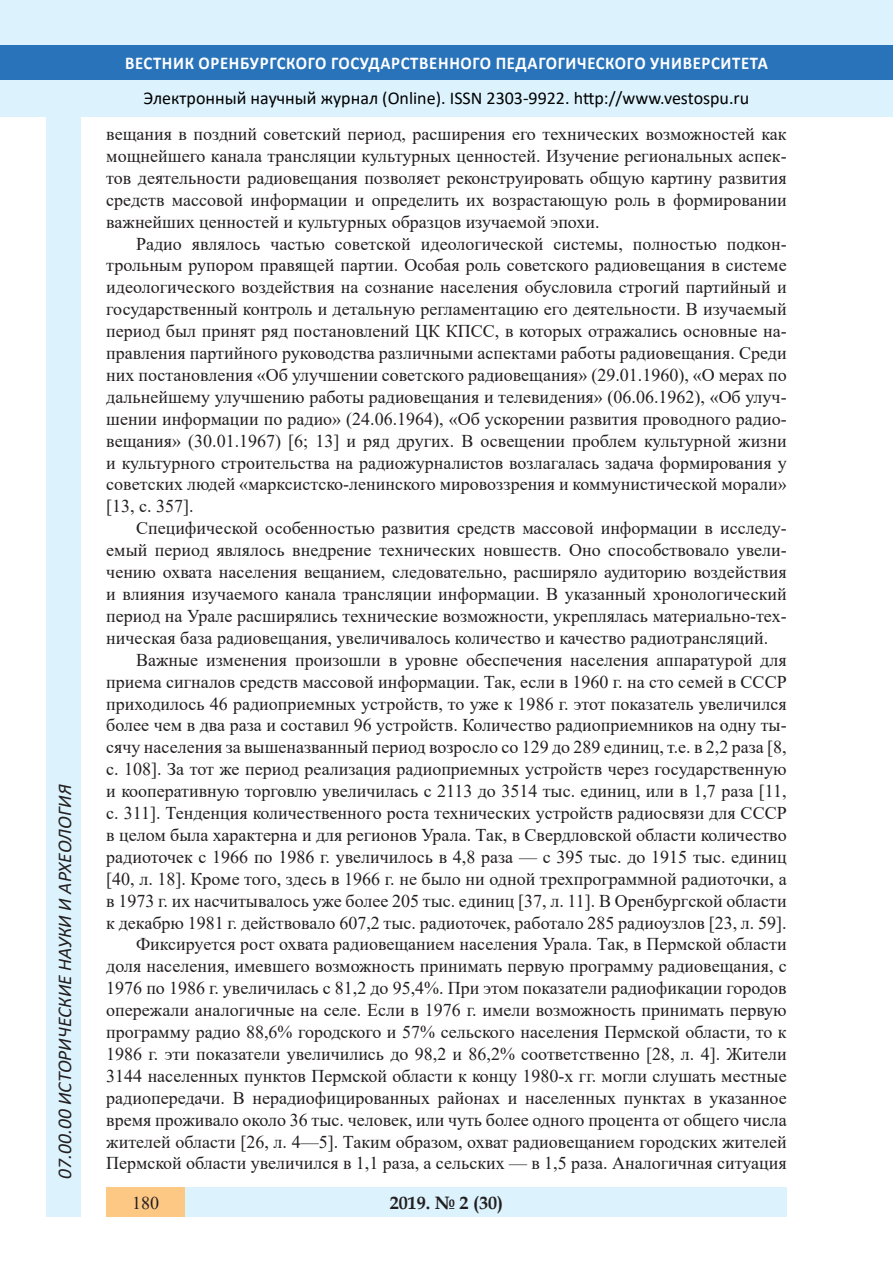
<style>
.page{position:relative;width:893px;height:1263px;background:#fff}
.page>*{position:absolute;margin:0;border:0;box-sizing:border-box;transform-origin:0 0}
.t1{font:italic 19.5px "Calibri";color:#231f20}
.Стиль2{font:18px/21.9px "Times New Roman";color:#231f20;text-align:justify}
.t2{font:18px "Calibri";color:#000}
.t3{font:700 18px "Calibri";letter-spacing:.04em;color:#fff;scale:.93 1}
.t4{font:700 18px "Book Antiqua";color:#231f20}
</style>
<div class="page">
<div style="left:0;top:0;width:893px;height:116px;background:#dcf2fc"></div>
<div style="left:0;top:45px;width:893px;height:34px;background:#2873ba"></div>
<div style="left:106px;top:1188px;width:681px;height:29px;background:#dcf2fc"></div>
<div style="left:106px;top:1188px;width:79px;height:29px;background:#fdc784"></div>
<div style="left:47px;top:116px;width:34px;height:1101px;background:#dcf2fc"></div>
<p class="t1" style="left:51px;top:1179px;width:395px;rotate:-90deg">07.00.00 ИСТОРИЧЕСКИЕ НАУКИ И АРХЕОЛОГИЯ</p>
<p class="t1" style="left:51px;top:1105px;width:206px;rotate:-90deg">БИОЛОГИЧЕСКИЕ НАУКИ</p>
<p class="t1" style="left:51px;top:1169px;width:11px;rotate:-90deg">3</p>
<p class="t3" style="left:125px;top:50px;width:693px">ВЕСТНИК ОРЕНБУРГСКОГО ГОСУДАРСТВЕННОГО ПЕДАГОГИЧЕСКОГО УНИВЕРСИТЕТА</p>
<p class="t2" style="left:144px;top:85px;width:607px">Электронный научный журнал (Online). ISSN 2303-9922. http://www.vestospu.ru</p>
<p class="t2" style="left:583px;top:85px;width:13px">t</p>
<p class="t2" style="left:583px;top:85px;width:13px">t</p>
<p class="Стиль2" style="left:106px;top:122px;width:682px">вещания в поздний советский период, расширения его технических возможностей как мощнейшего канала трансляции культурных ценностей. Изучение региональных аспек&shy;тов деятельности радиовещания позволяет реконструировать общую картину развития средств массовой информации и определить их возрастающую роль в формировании важнейших ценностей и культурных образцов изучаемой эпохи.</p>
<p class="Стиль2" style="left:106px;top:232px;width:682px;text-indent:30px">Радио являлось частью советской идеологической системы, полностью подкон&shy;трольным рупором правящей партии. Особая роль советского радиовещания в системе идеологического воздействия на сознание населения обусловила строгий партийный и государственный контроль и детальную регламентацию его деятельности. В изучаемый период был принят ряд постановлений ЦК КПСС, в которых отражались основные на&shy;правления партийного руководства различными аспектами работы радиовещания. Среди них постановления «Об улучшении советского радиовещания» (29.01.1960), «О мерах по дальнейшему улучшению работы радиовещания и телевидения» (06.06.1962), «Об улуч&shy;шении информации по радио» (24.06.1964), «Об ускорении развития проводного радио&shy;вещания» (30.01.1967) [6; 13] и ряд других. В освещении проблем культурной жизни и культурного строительства на радиожурналистов возлагалась задача формирования у советских людей «марксистско-ленинского мировоззрения и коммунистической морали» [13, с. 357].</p>
<p class="Стиль2" style="left:106px;top:517px;width:682px;text-indent:30px">Специфической особенностью развития средств массовой информации в исследу&shy;емый период являлось внедрение технических новшеств. Оно способствовало увели&shy;чению охвата населения вещанием, следовательно, расширяло аудиторию воздействия и влияния изучаемого канала трансляции информации. В указанный хронологический период на Урале расширялись технические возможности, укреплялась материально-тех&shy;ническая база радиовещания, увеличивалось количество и качество радиотрансляций.</p>
<p class="Стиль2" style="left:106px;top:648px;width:682px;text-indent:30px">Важные изменения произошли в уровне обеспечения населения аппаратурой для приема сигналов средств массовой информации. Так, если в 1960 г. на сто семей в СССР приходилось 46 радиоприемных устройств, то уже к 1986 г. этот показатель увеличился более чем в два раза и составил 96 устройств. Количество радиоприемников на одну ты&shy;сячу населения за вышеназванный период возросло со 129 до 289 единиц, т.е. в 2,2 раза [8, с. 108]. За тот же период реализация радиоприемных устройств через государственную и кооперативную торговлю увеличилась с 2113 до 3514 тыс. единиц, или в 1,7 раза [11, с. 311]. Тенденция количественного роста технических устройств радиосвязи для СССР в целом была характерна и для регионов Урала. Так, в Свердловской области количество радиоточек с 1966 по 1986 г. увеличилось в 4,8 раза — с 395 тыс. до 1915 тыс. единиц [40, л. 18]. Кроме того, здесь в 1966 г. не было ни одной трехпрограммной радиоточки, а в 1973 г. их насчитывалось уже более 205 тыс. единиц [37, л. 11]. В Оренбургской области к декабрю 1981 г. действовало 607,2 тыс. радиоточек, работало 285 радиоузлов [23, л. 59].</p>
<p class="Стиль2" style="left:106px;top:933px;width:682px;text-indent:30px">Фиксируется рост охвата радиовещанием населения Урала. Так, в Пермской области доля населения, имевшего возможность принимать первую программу радиовещания, с 1976 по 1986 г. увеличилась с 81,2 до 95,4%. При этом показатели радиофикации городов опережали аналогичные на селе. Если в 1976 г. имели возможность принимать первую программу радио 88,6% городского и 57% сельского населения Пермской области, то к 1986 г. эти показатели увеличились до 98,2 и 86,2% соответственно [28, л. 4]. Жители 3144 населенных пунктов Пермской области к концу 1980-х гг. могли слушать местные радиопередачи. В нерадиофицированных районах и населенных пунктах в указанное время проживало около 36 тыс. человек, или чуть более одного процента от общего числа жителей области [26, л. 4—5]. Таким образом, охват радиовещанием городских жителей Пермской области увеличился в 1,1 раза, а сельских — в 1,5 раза. Аналогичная ситуация</p>
<p class="t4" style="left:390px;top:1190px;width:115px">2019. № 2 (30)</p>
<p class="Стиль2" style="left:132px;top:1191px;width:28px">180</p>
<p class="t4" style="left:488px;top:1190px;width:10px">6</p>
<p class="t4" style="left:417px;top:1190px;width:10px">8</p>
<p class="t4" style="left:460px;top:1190px;width:39px">1 25</p>
</div>
